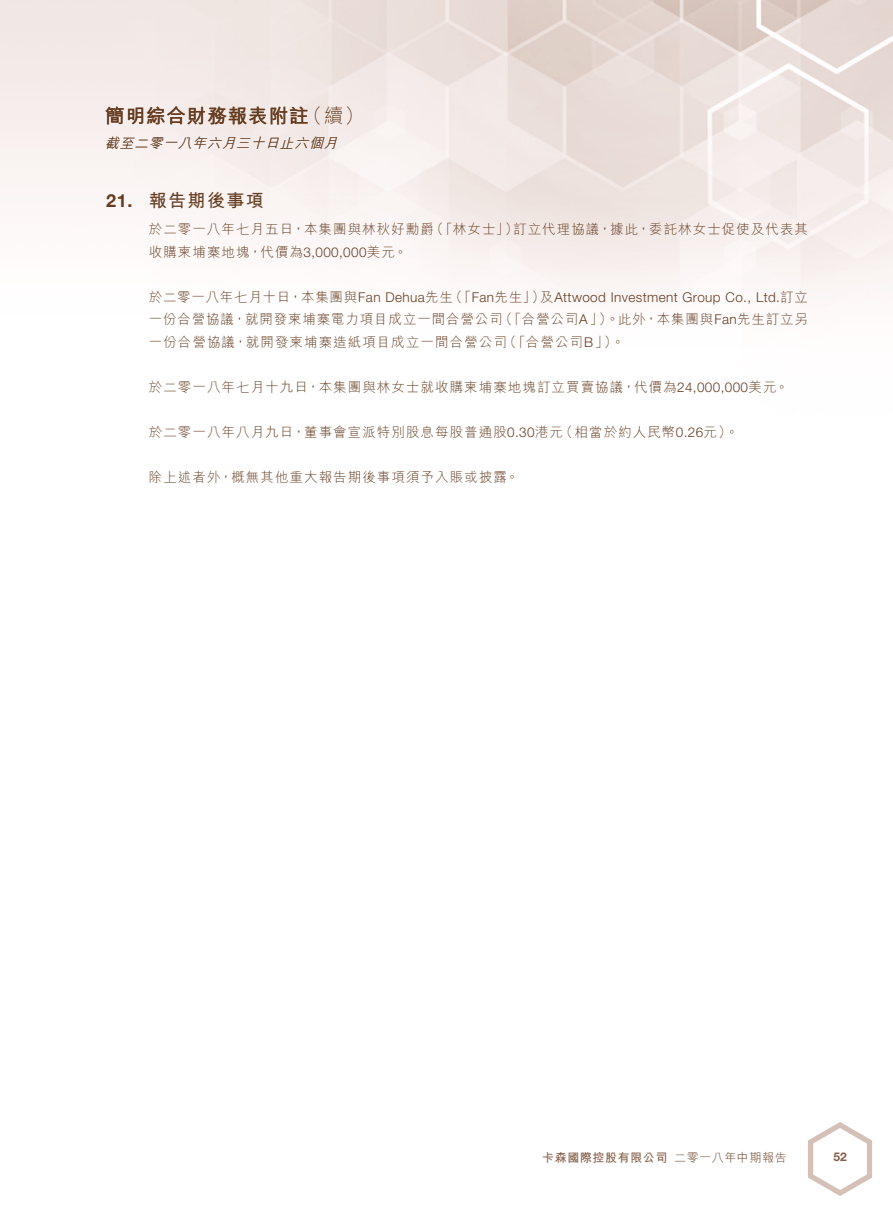
<style>
.page{position:relative;width:893px;height:1212px;background:#fff}
.page>*{position:absolute;margin:0;border:0;box-sizing:border-box;transform-origin:0 0}
.t1{font:700 19.5px "M Hei HK";letter-spacing:.05em;color:#653c20}
.t2{font:300 19.5px "M Hei HK";color:#653c20}
.Heading_1{font:700 18px "M Hei HK";letter-spacing:.08em;color:#653c20}
.Heading_1-2{font:700 18px "Helvetica Neue LT Std";color:#653c20}
.Body_Text{font:300 13.5px/22.5px "M Hei HK";letter-spacing:.08em;color:#653c20}
.Body_Text-2{font:300 13.5px "Helvetica Neue LT Std";letter-spacing:.03em;color:#653c20}
.Body_Text-3{font:300 13.5px "M Hei HK";letter-spacing:.055em;color:#653c20}
.t3{font:italic 300 13.5px "M Hei HK";color:#653c20}
.t4{font:700 12px "M Hei HK";letter-spacing:.05em;color:#855f48}
.t5{font:300 12px "M Hei HK";letter-spacing:.05em;color:#653c20}
.t6{font:700 12px "Helvetica Neue LT Std";color:#855f48}
.s1{font-family:"Helvetica Neue LT Std"}
.s2{font-family:"M Hei HK"}
</style>
<div class="page">
<img style="left:0;top:0;width:893px;height:296px">
<svg style="left:808px;top:1122px;width:65px;height:74px"></svg>
<h1 class="t1" style="left:105px;top:102px;width:205px">簡明綜合財務報表附註</h1>
<p class="t3" style="left:105px;top:136px;width:237px">截至二零一八年六月三十日止六個月</p>
<h1 class="t2" style="left:303px;top:106px;width:63px">（續(</h1>
<p class="Heading_1-2" style="left:106px;top:190px;width:28px">21.</p>
<p class="Heading_1" style="left:149px;top:188px;width:117px">報告期後事項</p>
<p class="Body_Text" style="left:430px;top:218px;width:89px">（「林女士」）</p>
<p class="Body_Text" style="left:513px;top:218px;width:296px">訂立代理協議，據此，委託林女士促使及代表其</p>
<p class="Body_Text" style="left:149px;top:218px;width:287px">於二零一八年七月五日，本集團與林秋好勳爵收購柬埔寨地塊，代價為<span class="s1">3,000,000</span>美元。</p>
<p class="Body_Text" style="left:449px;top:285px;width:97px">（「<span class="s1">Fan</span>先生」）</p>
<p class="Body_Text-3" style="left:149px;top:290px;width:305px">於二零一八年七月十日，本集團與<span class="s1">Fan Dehua</span>先生</p>
<p class="Body_Text-2" style="left:540px;top:289px;width:270px"><span class="s2">及</span>Attwood Investment Group Co., Ltd.<span class="s2">訂立</span></p>
<p class="Body_Text" style="left:499px;top:308px;width:310px">（「合營公司<span class="s1">A</span>」）。此外，本集團與<span class="s1">Fan</span>先生訂立另</p>
<p class="Body_Text" style="left:149px;top:308px;width:355px">一份合營協議，就開發柬埔寨電力項目成立一間合營公司</p>
<p class="Body_Text" style="left:503px;top:330px;width:107px">（「合營公司<span class="s1">B</span>「</p>
<p class="Body_Text" style="left:604px;top:330px;width:22px">。(</p>
<p class="Body_Text" style="left:149px;top:330px;width:360px">一份合營協議，就開發柬埔寨造紙項目成立一間合營公司</p>
<p class="Body_Text" style="left:149px;top:375px;width:641px">於二零一八年七月十九日，本集團與林女士就收購柬埔寨地塊訂立買賣協議，代價為<span class="s1">24,000,000</span>美元。</p>
<p class="Body_Text" style="left:559px;top:420px;width:181px">（相當於約人民幣<span class="s1">0.26</span>元 。(</p>
<p class="Body_Text" style="left:149px;top:420px;width:416px">於二零一八年八月九日，董事會宣派特別股息每股普通股<span class="s1">0.30</span>港元</p>
<p class="Body_Text" style="left:149px;top:465px;width:372px">除上述者外，概無其他重大報告期後事項須予入賬或披露。</p>
<p class="t4" style="left:542px;top:1148px;width:127px">卡森國際控股有限公司</p>
<p class="t5" style="left:674px;top:1151px;width:114px">二零一八年中期報告</p>
<p class="t6" style="left:833px;top:1150px;width:15px">52</p>
</div>
